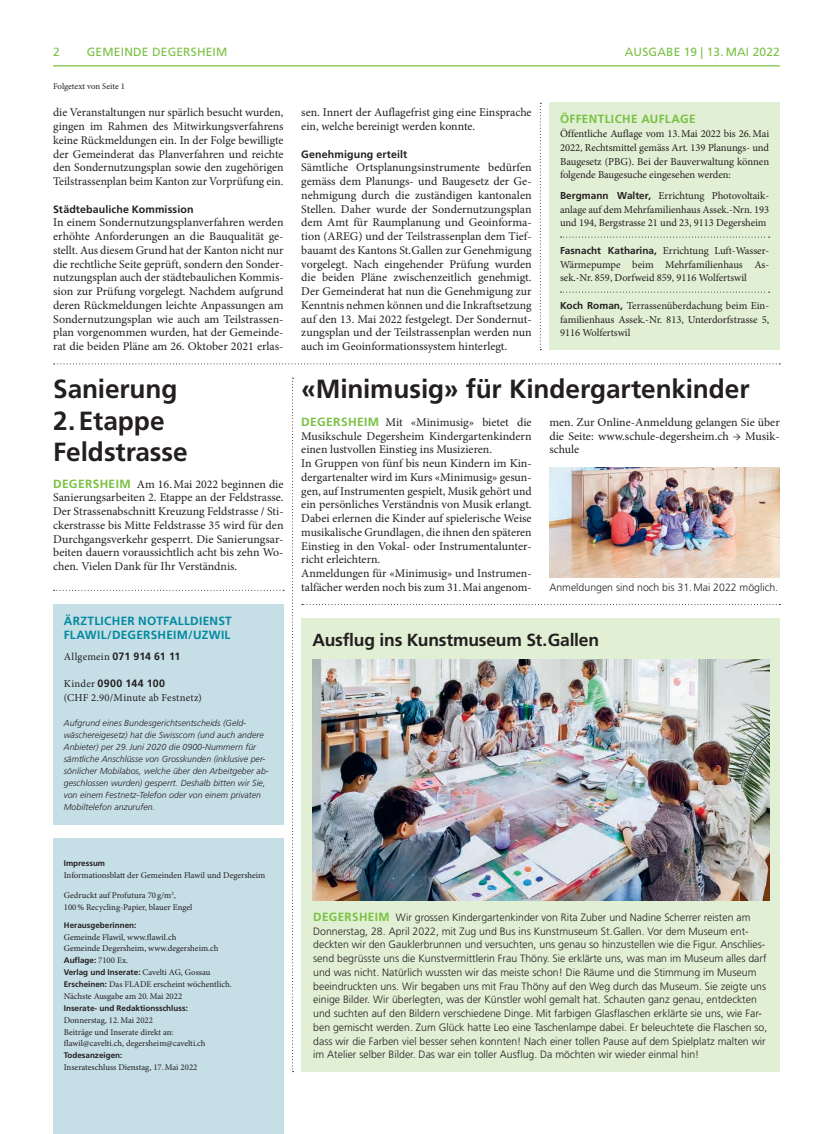
<style>
.page{position:relative;width:833px;height:1134px;background:#fff}
.page>*{position:absolute;margin:0;border:0;box-sizing:border-box;transform-origin:0 0}
.t1{font:700 26.25px/31.2px "Frutiger LT Std";letter-spacing:-.005em;color:#231f20}
.t2{font:700 17.5px "Frutiger LT Std";letter-spacing:-.015em;color:#231f20}
.t3{font:11.88px/13.8px "Minion Pro";color:#231f20;text-align:justify}
.t4{font:700 11.88px/13.8px "Frutiger LT Std";letter-spacing:.025em;color:#0289a0}
.t5{font:11.88px "Frutiger LT Std";letter-spacing:.02em;color:#79c142}
.t6{font:700 11.88px "Frutiger LT Std";letter-spacing:.03em;color:#79c142}
.t7{font:300 10.62px/13.8px "Frutiger LT Std";color:#231f20}
.t8{font:10.62px/13.8px "Minion Pro";letter-spacing:-.005em;color:#231f20;text-align:justify}
.t9{font:700 10.62px "Frutiger LT Std";letter-spacing:.01em;color:#231f20}
.t10{font:10.62px "Minion Pro";letter-spacing:.02em;color:#231f20}
.t11{font:700 10.62px "Frutiger LT Std";letter-spacing:.04em;color:#231f20}
.t12{font:8.75px/11.9px "Minion Pro";color:#231f20}
.t13{font:italic 300 8.75px/11.9px "Frutiger LT Std";letter-spacing:.005em;color:#231f20}
.t14{font:700 8.12px/11.9px "Frutiger LT Std";color:#231f20}
.s1{font-family:"Frutiger LT Std";font-weight:700;color:#79c142}
.s2{font-family:"Minion Pro";font-weight:400}
.s3{font-family:"Frutiger LT Std";font-weight:700;font-size:10px}
.s4{font-family:"Minion Pro";font-weight:400;font-size:8.75px}
.s5{font-family:"Frutiger LT Std";font-weight:700;font-size:8.12px}
.s6{font-weight:700;font-size:11.88px;color:#79c142}
</style>
<div class="page">
<hr style="left:53px;top:65px;width:727px;height:1px;background:#79c142">
<svg style="left:540px;top:103px;width:1px;height:247px"></svg>
<svg style="left:292px;top:378px;width:1px;height:694px"></svg>
<div style="left:53px;top:838px;width:230px;height:296px;background:#c6dee6"></div>
<div style="left:53px;top:604px;width:230px;height:220px;background:#c6dee6"></div>
<svg style="left:54px;top:363px;width:726px;height:1px"></svg>
<svg style="left:54px;top:590px;width:230px;height:1px"></svg>
<svg style="left:302px;top:604px;width:478px;height:1px"></svg>
<div style="left:301px;top:618px;width:479px;height:454px;background:#e1efd4"></div>
<img style="left:312px;top:659px;width:458px;height:241px">
<div style="left:549px;top:103px;width:231px;height:247px;background:#e1efd4"></div>
<svg style="left:560px;top:237px;width:209px;height:1px"></svg>
<svg style="left:560px;top:292px;width:209px;height:1px"></svg>
<img style="left:549px;top:467px;width:231px;height:110px">
<p class="t5" style="left:53px;top:45px;width:8px">2</p>
<p class="t5" style="left:87px;top:45px;width:142px">GEMEINDE DEGERSHEIM</p>
<p class="t5" style="left:625px;top:45px;width:18px">AUSGABE</p>
<p class="t5" style="left:683px;top:45px;width:98px">19 | 13. MAI 2022</p>
<p class="t12" style="left:53px;top:80px;width:73px">Folgetext von Seite 1</p>
<p class="t3" style="left:53px;top:106px;width:232px">die Veranstaltungen nur spärlich besucht wurden, gingen im Rahmen des Mitwirkungsverfahrens keine Rückmeldungen ein. In der Folge bewilligte der Gemeinderat das Planverfahren und reichte den Sondernutzungsplan sowie den zugehörigen Teilstrassenplan beim Kanton zur Vorprüfung ein.</p>
<p class="t9" style="left:53px;top:203px;width:142px">Städtebauliche Kommission</p>
<p class="t3" style="left:53px;top:216px;width:232px">In einem Sondernutzungsplanverfahren werden erhöhte Anforderungen an die Bauqualität ge&shy;stellt. Aus diesem Grund hat der Kanton nicht nur die rechtliche Seite geprüft, sondern den Sonder&shy;nutzungsplan auch der städtebaulichen Kommis&shy;sion zur Prüfung vorgelegt. Nachdem aufgrund deren Rückmeldungen leichte Anpassungen am Sondernutzungsplan wie auch am Teilstrassen&shy;plan vorgenommen wurden, hat der Gemeinde&shy;rat die beiden Pläne am 26. Oktober 2021 erlas-</p>
<h1 class="t1" style="left:53px;top:374px;width:126px">Sanierung</h1>
<h1 class="t1" style="left:53px;top:405px;width:136px">2. -Etappe<br>Feldstrasse</h1>
<p class="t3" style="left:53px;top:477px;width:232px"><span class="s1">DEGERSHEIM</span> Am 16.Mai 2022 beginnen die Sanierungsarbeiten 2. Etappe an der Feldstrasse.<br>Der Strassenabschnitt Kreuzung Feldstrasse / Sti&shy;ckerstrasse bis Mitte Feldstrasse 35 wird für den Durchgangsverkehr gesperrt. Die Sanierungsar&shy;beiten dauern voraussichtlich acht bis zehn Wo&shy;chen. Vielen Dank für Ihr Verständnis.</p>
<p class="t4" style="left:64px;top:614px;width:170px">ÄRZTLICHER NOTFALLDIENST<br>FLAWIL/DEGERSHEIM/UZWIL</p>
<p class="t9" style="left:64px;top:650px;width:118px"><span class="s2">Allgemein</span> 071 914 61 11</p>
<p class="t11" style="left:64px;top:677px;width:103px"><span class="s2">Kinder</span> 0900 144 100</p>
<p class="t10" style="left:64px;top:690px;width:140px">(CHF 2.90/Minute ab Festnetz)</p>
<p class="t13" style="left:64px;top:718px;width:206px">Aufgrund eines Bundesgerichtsentscheids (Geld&shy;wäschereigesetz) hat die Swisscom (und auch andere Anbieter) per 29.Juni 2020 die 0900-Nummern für sämtliche Anschlüsse von Grosskunden (inklusive per&shy;sönlicher Mobilabos, welche über den Arbeitgeber ab&shy;geschlossen wurden) gesperrt. Deshalb bitten wir Sie, von einem Festnetz-Telefon oder von einem privaten Mobiltelefon anzurufen.</p>
<p class="t3" style="left:301px;top:106px;width:232px">sen. Innert der Auflagefrist ging eine Einsprache ein, welche bereinigt werden konnte.</p>
<p class="t9" style="left:301px;top:148px;width:108px">Genehmigung erteilt</p>
<p class="t3" style="left:301px;top:161px;width:232px">Sämtliche Ortsplanungsinstrumente bedürfen gemäss dem Planungs- und Baugesetz der Ge&shy;nehmigung durch die zuständigen kantonalen Stellen. Daher wurde der Sondernutzungsplan dem Amt für Raumplanung und Geoinforma&shy;tion (AREG) und der Teilstrassenplan dem Tief&shy;bauamt des Kantons St.Gallen zur Genehmigung vorgelegt. Nach eingehender Prüfung wurden die beiden Pläne zwischenzeitlich genehmigt.<br>Der Gemeinderat hat nun die Genehmigung zur Kenntnis nehmen können und die Inkraftsetzung auf den 13. Mai 2022 festgelegt. Der Sondernut&shy;zungsplan und der Teilstrassenplan werden nun auch im Geoinformationssystem hinterlegt.</p>
<p class="t6" style="left:560px;top:112px;width:137px">ÖFFENTLICHE AUFLAGE</p>
<p class="t8" style="left:560px;top:127px;width:211px">Öffentliche Auflage vom 13.Mai 2022 bis 26.Mai 2022, Rechtsmittel gemäss Art. 139 Planungs- und Baugesetz (PBG). Bei der Bauverwaltung können folgende Baugesuche eingesehen werden:</p>
<p class="t8" style="left:560px;top:189px;width:211px"><span class="s3">Bergmann Walter,</span> Errichtung Photovoltaik&shy;anlage auf dem Mehrfamilienhaus Assek.-Nrn. 193 und 194, Bergstrasse 21 und 23, 9113 Degersheim</p>
<p class="t8" style="left:560px;top:244px;width:211px"><span class="s3">Fasnacht Katharina,</span> Errichtung Luft-Wasser-Wärmepumpe beim Mehrfamilienhaus As&shy;sek.-Nr. 859, Dorfweid 859, 9116 Wolfertswil</p>
<p class="t8" style="left:560px;top:299px;width:211px"><span class="s3">Koch Roman,</span> Terrassenüberdachung beim Ein&shy;familienhaus Assek.-Nr. 813, Unterdorfstrasse 5, 9116 Wolfertswil</p>
<h1 class="t1" style="left:301px;top:374px;width:450px">«Minimusig» für Kindergartenkinder</h1>
<p class="t3" style="left:301px;top:415px;width:232px;text-align:left"><span class="s1">DEGERSHEIM</span> Mit «Minimusig» bietet die Musikschule Degersheim Kindergartenkindern einen lustvollen Einstieg ins Musizieren.<br>In Gruppen von fünf bis neun Kindern im Kin&shy;dergartenalter wird im Kurs «Minimusig» gesun&shy;gen, auf Instrumenten gespielt, Musik gehört und ein persönliches Verständnis von Musik erlangt.<br>Dabei erlernen die Kinder auf spielerische Weise musikalische Grundlagen, die ihnen den späteren Einstieg in den Vokal- oder Instrumentalunter&shy;richt erleichtern.<br>Anmeldungen für «Minimusig» und Instrumen&shy;talfächer werden noch bis zum 31.Mai angenom-</p>
<p class="t3" style="left:549px;top:415px;width:232px">men. Zur Online-Anmeldung gelangen Sie über die Seite: www.schule-degersheim.ch → Musik&shy;schule</p>
<p class="t7" style="left:549px;top:580px;width:230px">Anmeldungen sind noch bis 31.Mai 2022 möglich.</p>
<h2 class="t2" style="left:312px;top:629px;width:288px">Ausflug ins Kunstmuseum St.Gallen</h2>
<p class="t14" style="left:64px;top:857px;width:43px">Impressum</p>
<p class="t12" style="left:64px;top:869px;width:203px">Informationsblatt der Gemeinden Flawil und Degersheim</p>
<p class="t12" style="left:64px;top:890px;width:130px">Gedruckt auf Profutura 70 g/m<sup>2</sup>,<br>100% Recycling-Papier, blauer Engel</p>
<p class="t14" style="left:64px;top:919px;width:74px">Herausgeberinnen:</p>
<p class="t12" style="left:64px;top:931px;width:156px">Gemeinde Flawil, www.flawil.ch<br>Gemeinde Degersheim, www.degersheim.ch</p>
<p class="t14" style="left:64px;top:954px;width:148px">Auflage: <span class="s4">7100 Ex.<br></span>Verlag und Inserate: <span class="s4">Cavelti AG, Gossau</span></p>
<p class="t12" style="left:64px;top:978px;width:170px"><span class="s5">Erscheinen:</span> Das FLADE erscheint wöchentlich.<br>Nächste Ausgabe am 20.Mai 2022</p>
<p class="t14" style="left:64px;top:1002px;width:126px">Inserate- und Redaktionsschluss:</p>
<p class="t12" style="left:64px;top:1014px;width:143px">Donnerstag, 12.Mai 2022<br>Beiträge und Inserate direkt an: flawil@cavelti.ch, degersheim@cavelti.ch</p>
<p class="t14" style="left:64px;top:1049px;width:60px">Todesanzeigen:</p>
<p class="t12" style="left:64px;top:1061px;width:135px">Inserateschluss Dienstag, 17.Mai 2022</p>
<p class="t7" style="left:313px;top:910px;width:455px"><span class="s6">DEGERSHEIM</span> Wir grossen Kindergartenkinder von Rita Zuber und Nadine Scherrer reisten am Donnerstag, 28. April 2022, mit Zug und Bus ins Kunstmuseum St.Gallen. Vor dem Museum ent&shy;deckten wir den Gauklerbrunnen und versuchten, uns genau so hinzustellen wie die Figur. Anschlies&shy;send begrüsste uns die Kunstvermittlerin Frau Thöny. Sie erklärte uns, was man im Museum alles darf und was nicht. Natürlich wussten wir das meiste schon! Die Räume und die Stimmung im Museum beeindruckten uns. Wir begaben uns mit Frau Thöny auf den Weg durch das Museum. Sie zeigte uns einige Bilder. Wir überlegten, was der Künstler wohl gemalt hat. Schauten ganz genau, entdeckten und suchten auf den Bildern verschiedene Dinge. Mit farbigen Glasflaschen erklärte sie uns, wie Far&shy;ben gemischt werden. Zum Glück hatte Leo eine Taschenlampe dabei. Er beleuchtete die Flaschen so, dass wir die Farben viel besser sehen konnten! Nach einer tollen Pause auf dem Spielplatz malten wir im Atelier selber Bilder. Das war ein toller Ausflug. Da möchten wir wieder einmal hin!</p>
</div>
